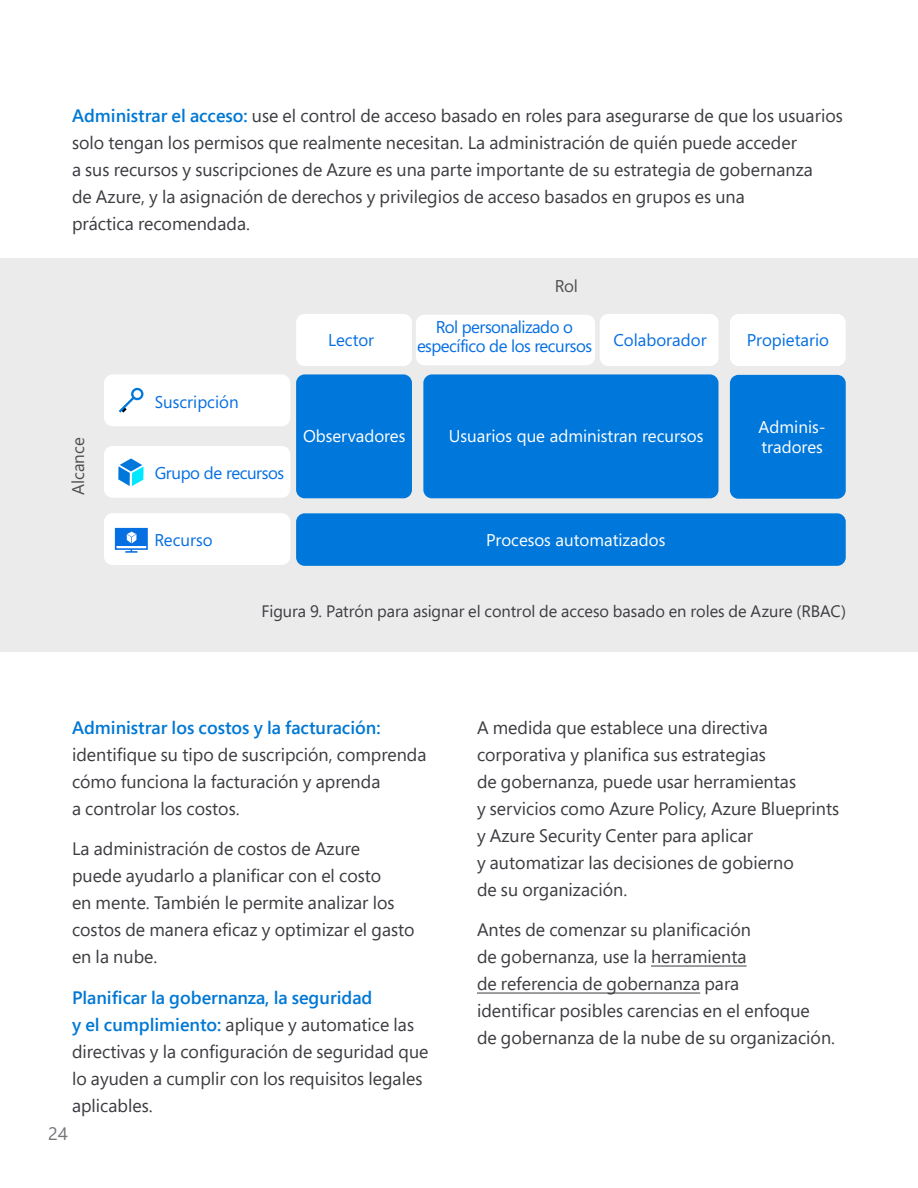
<style>
.page{position:relative;width:918px;height:1188px;background:#fff}
.page>*{position:absolute;margin:0;border:0;box-sizing:border-box;transform-origin:0 0}
.t1{font:18px/27px "Segoe Pro";color:#3c3c41}
.t2{font:600 18px "Segoe Pro";color:#0078d4}
.t3{font:18px "Segoe Pro";color:#75757a}
.t4{font:17.1px/20.4px "Segoe";color:#fff}
.t5{font:17.1px/18.8px "Segoe";letter-spacing:-.025em;color:#066fe2;text-align:center}
.t6{font:17.1px "Segoe";color:#066fe2}
.t7{font:17.1px "Segoe";color:#505050}
.t8{font:16.5px "Segoe Pro";color:#3c3c41}
.s1{font-weight:600;color:#0078d4}
</style>
<div class="page">
<div style="left:0;top:258px;width:918px;height:394px;background:#ebebeb"></div>
<div style="left:104px;top:374px;width:186px;height:52px;background:#fff;border-radius:9px"></div>
<div style="left:296px;top:314px;width:116px;height:52px;background:#fff;border-radius:9px"></div>
<div style="left:730px;top:314px;width:116px;height:52px;background:#fff;border-radius:9px"></div>
<div style="left:416px;top:315px;width:179px;height:50px;background:#fff;border-radius:9px"></div>
<div style="left:600px;top:314px;width:118px;height:52px;background:#fff;border-radius:9px"></div>
<div style="left:104px;top:446px;width:186px;height:52px;background:#fff;border-radius:9px"></div>
<div style="left:104px;top:513px;width:186px;height:52px;background:#fff;border-radius:9px"></div>
<svg style="left:119px;top:388px;width:24px;height:25px"></svg>
<svg style="left:118px;top:458px;width:26px;height:28px"></svg>
<div style="left:116px;top:529px;width:31px;height:17px;background:#066fe2"></div>
<div style="left:115px;top:528px;width:33px;height:22px;border:2px solid #066fe2"></div>
<svg style="left:125px;top:549px;width:12px;height:4px"></svg>
<svg style="left:127px;top:532px;width:9px;height:11px"></svg>
<div style="left:296px;top:513px;width:550px;height:53px;background:#0077da;border-radius:9px"></div>
<div style="left:423px;top:374px;width:295px;height:124px;background:#0077da;border-radius:9px"></div>
<div style="left:296px;top:374px;width:116px;height:124px;background:#0077da;border-radius:9px"></div>
<div style="left:730px;top:375px;width:116px;height:124px;background:#0077da;border-radius:9px"></div>
<hr style="left:651px;top:966px;width:96px;height:1px;background:#3c3c41">
<hr style="left:477px;top:993px;width:223px;height:1px;background:#3c3c41">
<p class="t1" style="left:72px;top:101px;width:772px"><span class="s1">Administrar el acceso:</span> use el control de acceso basado en roles para asegurarse de que los usuarios solo tengan los permisos que realmente necesitan. La administración de quién puede acceder<br>a sus recursos y suscripciones de Azure es una parte importante de su estrategia de gobernanza<br>de Azure, y la asignación de derechos y privilegios de acceso basados en grupos es una<br>práctica recomendada.</p>
<p class="t7" style="left:66px;top:495px;width:59px;rotate:-90deg">Alcance</p>
<p class="t6" style="left:155px;top:390px;width:86px">Suscripción</p>
<p class="t5" style="left:155px;top:463px;width:131px">Grupo de recursos</p>
<p class="t6" style="left:155px;top:528px;width:60px">Recurso</p>
<p class="t5" style="left:328px;top:330px;width:48px">Lector</p>
<p class="t7" style="left:555px;top:275px;width:25px">Rol</p>
<p class="t5" style="left:417px;top:317px;width:177px">Rol personalizado o específico de los recursos</p>
<p class="t6" style="left:613px;top:329px;width:95px">Colaborador</p>
<p class="t6" style="left:747px;top:328px;width:84px">Propietario</p>
<p class="t4" style="left:303px;top:426px;width:104px">Observadores</p>
<p class="t4" style="left:449px;top:426px;width:256px">Usuarios que administran recursos</p>
<p class="t4" style="left:759px;top:416px;width:69px">Adminis&shy;tradores</p>
<p class="t4" style="left:486px;top:529px;width:181px">Procesos automatizados</p>
<p class="t8" style="left:262px;top:600px;width:586px">Figura 9. Patrón para asignar el control de acceso basado en roles de Azure (RBAC)</p>
<p class="t2" style="left:72px;top:715px;width:310px">Administrar los costos y la facturación:</p>
<p class="t1" style="left:72px;top:740px;width:356px">identifique su tipo de suscripción, comprenda cómo funciona la facturación y aprenda<br>a controlar los costos.</p>
<p class="t1" style="left:72px;top:835px;width:344px">La administración de costos de Azure<br>puede ayudarlo a planificar con el costo<br>en mente. También le permite analizar los costos de manera eficaz y optimizar el gasto en la nube.</p>
<p class="t1" style="left:72px;top:983px;width:358px"><span class="s1">Planificar la gobernanza, la seguridad<br>y el cumplimiento:</span> aplique y automatice las directivas y la configuración de seguridad que lo ayuden a cumplir con los requisitos legales aplicables.</p>
<p class="t3" style="left:48px;top:1121px;width:21px">24</p>
<p class="t1" style="left:477px;top:713px;width:364px">A medida que establece una directiva corporativa y planifica sus estrategias<br>de gobernanza, puede usar herramientas<br>y servicios como Azure Policy, Azure Blueprints y Azure Security Center para aplicar<br>y automatizar las decisiones de gobierno<br>de su organización.</p>
<p class="t1" style="left:477px;top:916px;width:360px">Antes de comenzar su planificación<br>de gobernanza, use la herramienta<br>de referencia de gobernanza para<br>identificar posibles carencias en el enfoque<br>de gobernanza de la nube de su organización.</p>
</div>
